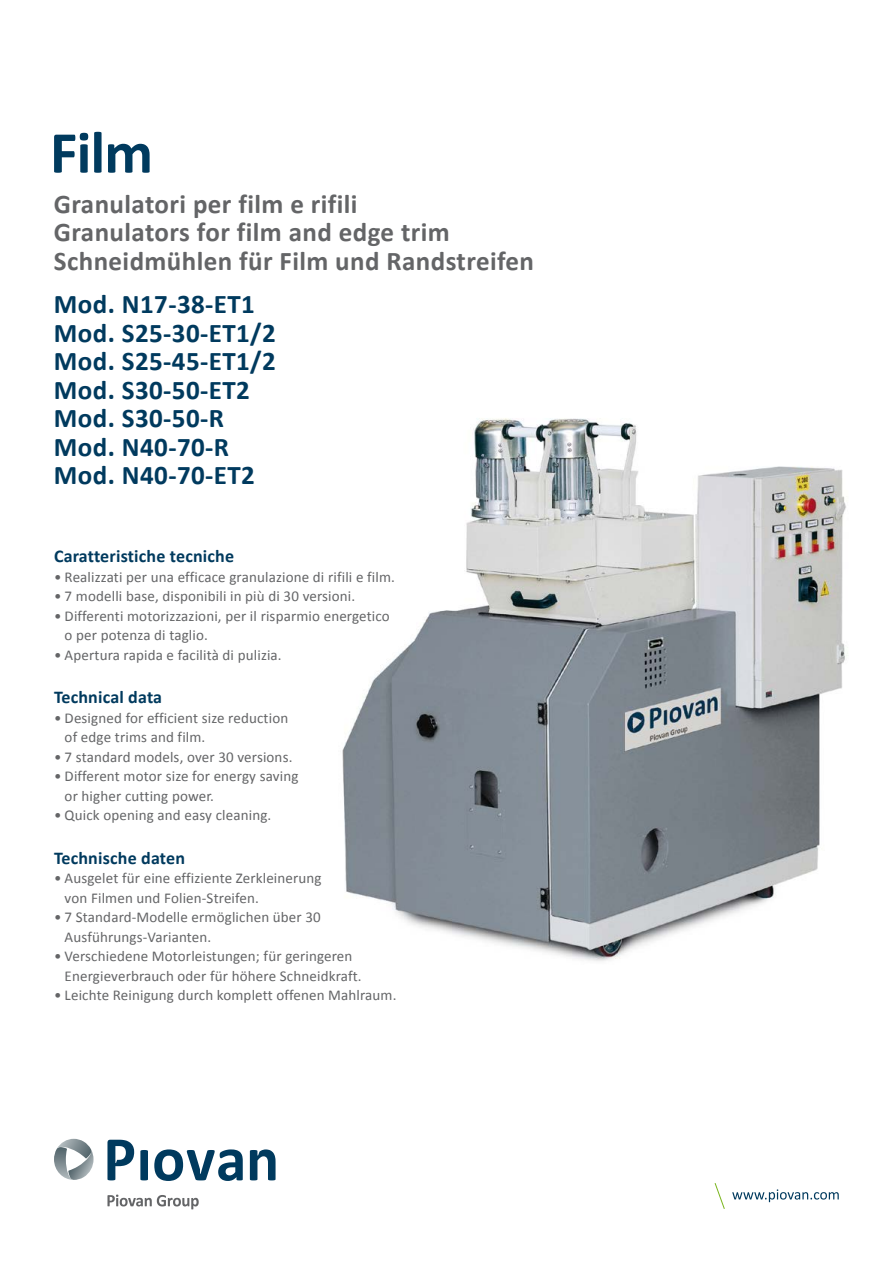
<style>
.page{position:relative;width:893px;height:1263px;background:#fff}
.page>*{position:absolute;margin:0;border:0;box-sizing:border-box;transform-origin:0 0}
.t1{font:700 60px "Calibri";color:#003a5e}
.t2{font:700 27px/28.5px "Calibri";letter-spacing:.015em;color:#003a5e}
.t3{font:700 27px/28.5px "Calibri";letter-spacing:.015em;color:#646567}
.t4{font:700 18px "Calibri";letter-spacing:.01em;color:#003a5e}
.t5{font:15px/19.5px "Calibri";letter-spacing:.01em;color:#646567}
</style>
<div class="page">
<img style="left:342px;top:418px;width:505px;height:543px">
<svg style="left:732px;top:1189px;width:107px;height:13px"></svg>
<svg style="left:714px;top:1183px;width:11px;height:26px"></svg>
<svg style="left:107px;top:1194px;width:92px;height:15px"></svg>
<svg style="left:140px;top:1150px;width:8px;height:30px"></svg>
<svg style="left:154px;top:1149px;width:89px;height:32px"></svg>
<svg style="left:107px;top:1140px;width:27px;height:40px"></svg>
<svg style="left:250px;top:1149px;width:26px;height:31px"></svg>
<svg style="left:54px;top:1139px;width:40px;height:41px"></svg>
<h1 class="t1" style="left:50px;top:115px;width:105px">Film</h1>
<h2 class="t3" style="left:54px;top:188px;width:482px">Granulatori per film e rifili<br>Granulators for film and edge trim<br>Schneidmühlen für Film und Randstreifen</h2>
<h2 class="t2" style="left:54px;top:289px;width:223px">Mod. N17-38-ET1<br>Mod. S25-30-ET1/2<br>Mod. S25-45-ET1/2<br>Mod. S30-50-ET2<br>Mod. S30-50-R<br>Mod. N40-70-R<br>Mod. N40-70-ET2</h2>
<p class="t4" style="left:54px;top:545px;width:182px">Caratteristiche tecniche</p>
<p class="t5" style="left:54px;top:566px;width:343px">• Realizzati per una efficace granulazione di rifili e film.</p>
<p class="t5" style="left:54px;top:586px;width:303px">• 7 modelli base, disponibili in più di 30 versioni.</p>
<p class="t5" style="left:65px;top:605px;width:327px;text-indent:-11px">• Differenti motorizzazioni, per il risparmio energetico o per potenza di taglio.</p>
<p class="t5" style="left:54px;top:644px;width:229px">• Apertura rapida e facilità di pulizia.</p>
<p class="t4" style="left:54px;top:686px;width:110px">Technical data</p>
<p class="t5" style="left:65px;top:707px;width:225px;text-indent:-11px">• Designed for efficient size reduction of edge trims and film.</p>
<p class="t5" style="left:54px;top:746px;width:240px">• 7 standard models, over 30 versions.</p>
<p class="t5" style="left:65px;top:766px;width:235px;text-indent:-11px">• Different motor size for energy saving or higher cutting power.</p>
<p class="t5" style="left:54px;top:805px;width:219px">• Quick opening and easy cleaning.</p>
<p class="t4" style="left:54px;top:846px;width:133px">Technische daten</p>
<p class="t5" style="left:65px;top:868px;width:259px;text-indent:-11px">• Ausgelet für eine effiziente Zerkleinerung von Filmen und Folien-Streifen.</p>
<p class="t5" style="left:65px;top:907px;width:258px;text-indent:-11px">• 7 Standard-Modelle ermöglichen über 30<br>Ausführungs-Varianten.</p>
<p class="t5" style="left:65px;top:946px;width:299px;text-indent:-11px">• Verschiedene Motorleistungen; für geringeren<br>Energieverbrauch oder für höhere Schneidkraft.</p>
<p class="t5" style="left:54px;top:985px;width:344px">• Leichte Reinigung durch komplett offenen Mahlraum.</p>
</div>
